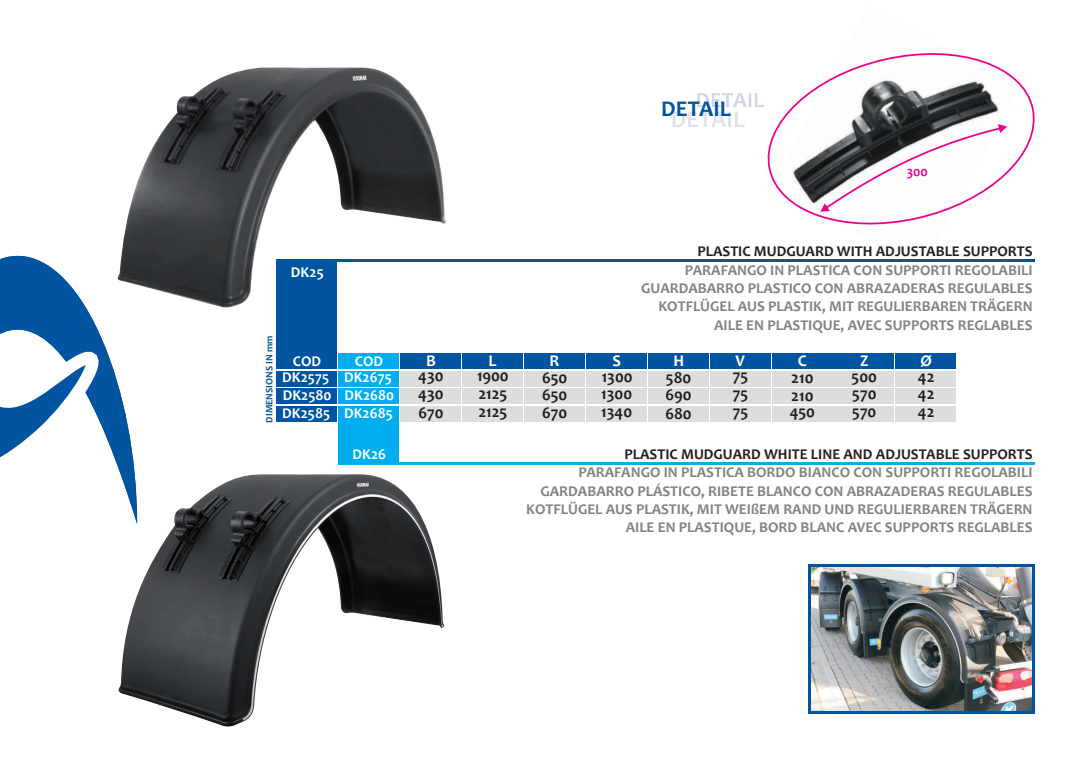
<style>
.page{position:relative;width:1088px;height:780px;background:#fff}
.page>*{position:absolute;margin:0;border:0;box-sizing:border-box;transform-origin:0 0}
.t1{font:700 22.62px "Candara";color:#01549f}
.t2{font:700 16.5px "Candara";color:#231f20}
.t3{font:700 16.5px "Candara";color:#fff}
.t4{font:700 15px/18.2px "Candara";color:#808285;text-align:right}
.t5{font:700 15px "Candara";color:#231f20}
.t6{font:700 15px/17.6px "Candara";color:#fff}
.t7{font:700 13.75px "Candara";color:#ed028c}
.t8{font:700 10px "Candara";color:#01549f}
</style>
<div class="page">
<svg style="left:0;top:256px;width:135px;height:217px;fill:#01549f"></svg>
<svg style="left:0;top:336px;width:122px;height:137px"></svg>
<img style="left:119px;top:473px;width:325px;height:254px">
<svg style="left:357px;top:482px;width:12px;height:5px"></svg>
<img style="left:117px;top:68px;width:329px;height:240px">
<svg style="left:353px;top:75px;width:13px;height:7px"></svg>
<img style="left:810px;top:566px;width:222px;height:145px">
<hr style="left:277px;top:259px;width:758px;height:3px;background:#01549f">
<div style="left:710px;top:353px;width:60px;height:16px;background:#01549f"></div>
<div style="left:339px;top:388px;width:60px;height:16px;background:#00aeef"></div>
<div style="left:400px;top:388px;width:61px;height:16px;background:#dcdddf"></div>
<div style="left:462px;top:388px;width:61px;height:16px;background:#dcdddf"></div>
<div style="left:524px;top:388px;width:60px;height:16px;background:#dcdddf"></div>
<div style="left:586px;top:388px;width:60px;height:16px;background:#dcdddf"></div>
<div style="left:648px;top:388px;width:60px;height:16px;background:#dcdddf"></div>
<div style="left:772px;top:388px;width:60px;height:16px;background:#dcdddf"></div>
<div style="left:710px;top:388px;width:60px;height:16px;background:#dcdddf"></div>
<div style="left:834px;top:388px;width:60px;height:16px;background:#dcdddf"></div>
<div style="left:896px;top:388px;width:60px;height:16px;background:#dcdddf"></div>
<div style="left:339px;top:406px;width:60px;height:58px;background:#00aeef"></div>
<div style="left:400px;top:406px;width:61px;height:16px;background:#dcdddf"></div>
<div style="left:462px;top:406px;width:61px;height:16px;background:#dcdddf"></div>
<div style="left:524px;top:406px;width:60px;height:16px;background:#dcdddf"></div>
<div style="left:586px;top:406px;width:60px;height:16px;background:#dcdddf"></div>
<div style="left:648px;top:406px;width:60px;height:16px;background:#dcdddf"></div>
<div style="left:772px;top:406px;width:60px;height:16px;background:#dcdddf"></div>
<div style="left:710px;top:406px;width:60px;height:16px;background:#dcdddf"></div>
<div style="left:834px;top:406px;width:60px;height:16px;background:#dcdddf"></div>
<div style="left:896px;top:406px;width:60px;height:16px;background:#dcdddf"></div>
<div style="left:400px;top:353px;width:61px;height:16px;background:#01549f"></div>
<div style="left:462px;top:353px;width:61px;height:16px;background:#01549f"></div>
<div style="left:524px;top:353px;width:60px;height:16px;background:#01549f"></div>
<div style="left:339px;top:370px;width:60px;height:16px;background:#00aeef"></div>
<div style="left:400px;top:370px;width:61px;height:16px;background:#dcdddf"></div>
<div style="left:462px;top:370px;width:61px;height:16px;background:#dcdddf"></div>
<div style="left:524px;top:370px;width:60px;height:16px;background:#dcdddf"></div>
<div style="left:586px;top:353px;width:60px;height:16px;background:#01549f"></div>
<div style="left:586px;top:370px;width:60px;height:16px;background:#dcdddf"></div>
<div style="left:648px;top:353px;width:60px;height:16px;background:#01549f"></div>
<div style="left:772px;top:353px;width:60px;height:16px;background:#01549f"></div>
<div style="left:648px;top:370px;width:60px;height:16px;background:#dcdddf"></div>
<div style="left:772px;top:371px;width:60px;height:15px;background:#dcdddf"></div>
<div style="left:710px;top:370px;width:60px;height:16px;background:#dcdddf"></div>
<div style="left:834px;top:353px;width:60px;height:16px;background:#01549f"></div>
<div style="left:834px;top:370px;width:60px;height:16px;background:#dcdddf"></div>
<div style="left:896px;top:353px;width:60px;height:16px;background:#01549f"></div>
<div style="left:896px;top:370px;width:60px;height:16px;background:#dcdddf"></div>
<div style="left:277px;top:388px;width:60px;height:16px;background:#01549f"></div>
<div style="left:277px;top:406px;width:60px;height:16px;background:#01549f"></div>
<div style="left:277px;top:259px;width:60px;height:110px;background:#01549f"></div>
<div style="left:339px;top:353px;width:60px;height:16px;background:#00aeef"></div>
<div style="left:277px;top:370px;width:60px;height:16px;background:#01549f"></div>
<hr style="left:339px;top:462px;width:696px;height:2px;background:#00aeef">
<hr style="left:1032px;top:566px;width:3px;height:145px;background:#01549f">
<hr style="left:808px;top:711px;width:227px;height:3px;background:#01549f">
<hr style="left:808px;top:566px;width:2px;height:145px;background:#01549f">
<hr style="left:808px;top:564px;width:227px;height:2px;background:#01549f">
<svg style="left:767px;top:53px;width:268px;height:172px"></svg>
<img style="left:672px;top:112px;width:72px;height:15px">
<img style="left:697px;top:93px;width:67px;height:14px">
<svg style="left:820px;top:124px;width:187px;height:88px"></svg>
<svg style="left:242px;top:526px;width:76px;height:196px"></svg>
<h1 class="t1" style="left:661px;top:99px;width:71px">DETAIL</h1>
<p class="t7" style="left:907px;top:166px;width:23px">300</p>
<p class="t8" style="left:265px;top:422px;width:89px;rotate:-90deg">DIMENSIONS IN mm</p>
<p class="t6" style="left:291px;top:264px;width:34px">DK25</p>
<p class="t5" style="left:697px;top:245px;width:337px">PLASTIC MUDGUARD WITH ADJUSTABLE SUPPORTS</p>
<p class="t4" style="left:641px;top:262px;width:393px">PARAFANGO IN PLASTICA CON SUPPORTI REGOLABILI GUARDABARRO PLASTICO CON ABRAZADERAS REGULABLES KOTFLÜGEL AUS PLASTIK, MIT REGULIERBAREN TRÄGERN AILE EN PLASTIQUE, AVEC SUPPORTS REGLABLES</p>
<p class="t3" style="left:612px;top:354px;width:10px">S</p>
<p class="t3" style="left:426px;top:354px;width:11px">B</p>
<p class="t2" style="left:418px;top:369px;width:27px">430</p>
<p class="t3" style="left:550px;top:354px;width:11px">R</p>
<p class="t2" style="left:542px;top:370px;width:27px">650</p>
<p class="t3" style="left:488px;top:354px;width:9px">L</p>
<p class="t2" style="left:477px;top:369px;width:33px">1900</p>
<p class="t6" style="left:282px;top:354px;width:48px;line-height:16.6px;text-align:center">COD<br>DK2575</p>
<p class="t6" style="left:355px;top:353px;width:30px">COD</p>
<p class="t6" style="left:344px;top:370px;width:49px">DK2675</p>
<p class="t2" style="left:602px;top:369px;width:32px">1300</p>
<p class="t3" style="left:673px;top:354px;width:12px">H</p>
<p class="t2" style="left:666px;top:371px;width:27px">580</p>
<p class="t3" style="left:735px;top:354px;width:11px">V</p>
<p class="t2" style="left:733px;top:369px;width:17px">75</p>
<p class="t3" style="left:798px;top:354px;width:11px">C</p>
<p class="t2" style="left:791px;top:371px;width:24px">210</p>
<p class="t3" style="left:860px;top:354px;width:10px">Z</p>
<p class="t2" style="left:852px;top:369px;width:27px">500</p>
<p class="t3" style="left:920px;top:354px;width:13px">Ø</p>
<p class="t2" style="left:918px;top:369px;width:18px">42</p>
<p class="t6" style="left:282px;top:388px;width:51px">DK2580<br>DK2585</p>
<p class="t6" style="left:345px;top:388px;width:51px">DK2680</p>
<p class="t2" style="left:418px;top:387px;width:27px">430</p>
<p class="t2" style="left:478px;top:387px;width:31px">2125</p>
<p class="t2" style="left:542px;top:388px;width:27px">650</p>
<p class="t2" style="left:601px;top:387px;width:32px">1300</p>
<p class="t2" style="left:665px;top:388px;width:28px">690</p>
<p class="t2" style="left:733px;top:387px;width:17px">75</p>
<p class="t2" style="left:791px;top:388px;width:24px">210</p>
<p class="t2" style="left:852px;top:387px;width:26px">570</p>
<p class="t2" style="left:918px;top:387px;width:18px">42</p>
<p class="t6" style="left:344px;top:405px;width:50px">DK2685</p>
<p class="t2" style="left:418px;top:406px;width:27px">670</p>
<p class="t2" style="left:478px;top:405px;width:31px">2125</p>
<p class="t2" style="left:542px;top:406px;width:27px">670</p>
<p class="t2" style="left:601px;top:404px;width:32px">1340</p>
<p class="t2" style="left:665px;top:407px;width:28px">680</p>
<p class="t2" style="left:733px;top:405px;width:17px">75</p>
<p class="t2" style="left:790px;top:405px;width:27px">450</p>
<p class="t2" style="left:852px;top:405px;width:26px">570</p>
<p class="t2" style="left:918px;top:405px;width:18px">42</p>
<p class="t6" style="left:353px;top:447px;width:35px">DK26</p>
<p class="t5" style="left:624px;top:448px;width:410px">PLASTIC MUDGUARD WHITE LINE AND ADJUSTABLE SUPPORTS</p>
<p class="t4" style="left:526px;top:465px;width:508px">PARAFANGO IN PLASTICA BORDO BIANCO CON SUPPORTI REGOLABILI GARDABARRO PLÁSTICO, RIBETE BLANCO CON ABRAZADERAS REGULABLES KOTFLÜGEL AUS PLASTIK, MIT WEIßEM RAND UND REGULIERBAREN TRÄGERN AILE EN PLASTIQUE, BORD BLANC AVEC SUPPORTS REGLABLES</p>
</div>
